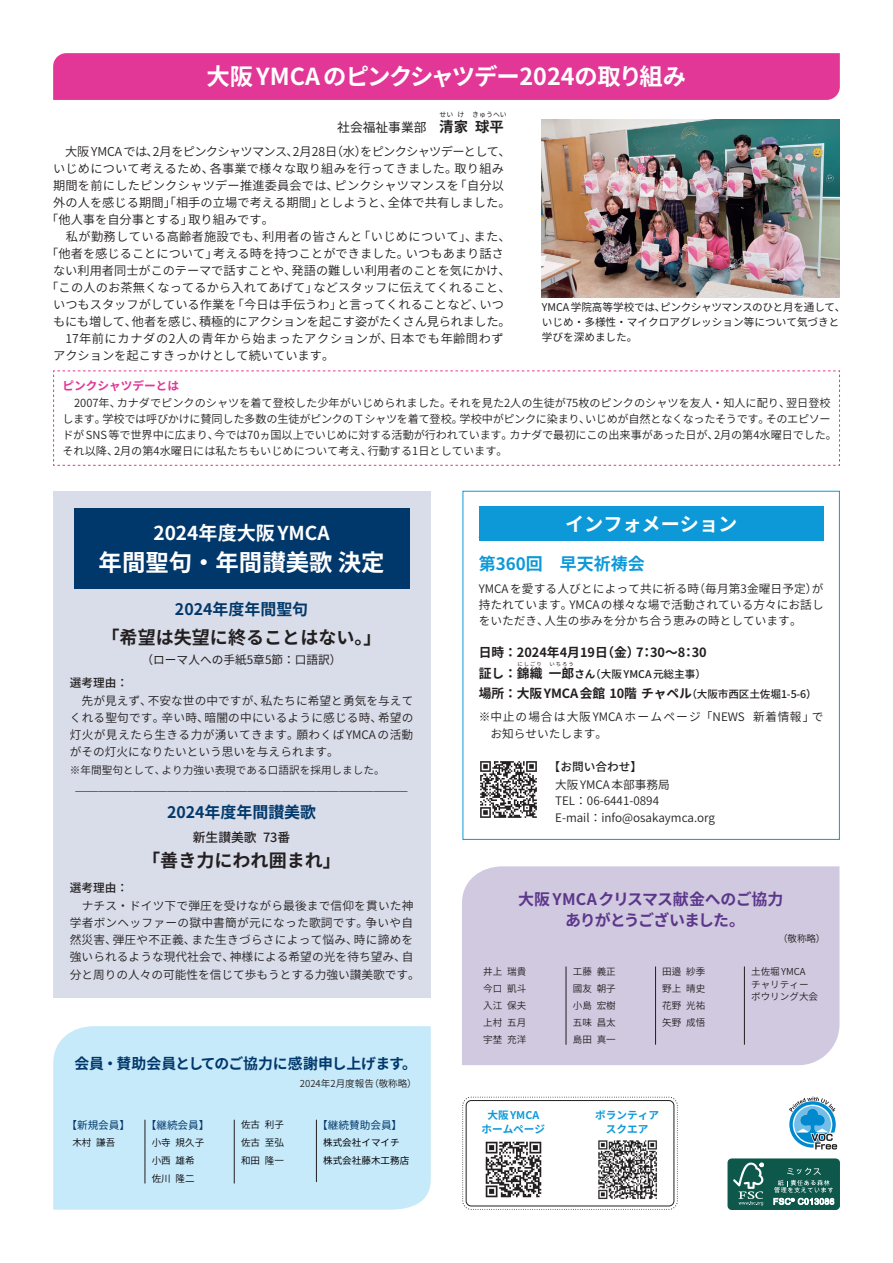
<style>
.page{position:relative;width:893px;height:1263px;background:#fff}
.page>*{position:absolute;margin:0;border:0;box-sizing:border-box;transform-origin:0 0}
.t1{font:700 23.4px "Source Han Sans JP";color:#fff}
.t2{font:700 19.2px "Source Han Sans JP";color:#fff}
.t3{font:700 18px "Source Han Sans JP";color:#231f20}
.t4{font:700 16.95px "Source Han Sans JP";color:#0d99d8}
.t5{font:700 15.9px/21.3px "Source Han Sans JP";letter-spacing:-.04em;color:#5b378a;text-align:center}
.t6{font:700 15.9px "Source Han Sans JP";color:#01386b}
.t7{font:700 14.85px "Source Han Sans JP";letter-spacing:-.015em;color:#01386b}
.t8{font:700 14.4px "Source Han Sans JP";color:#231f20}
.t9{font:700 12.75px/20.2px "Source Han Sans JP";color:#231f20}
.t10{font:12.75px "Source Han Sans JP";color:#231f20}
.t11{font:500 12.75px "Source Han Sans JP";color:#231f20}
.t12{font:12.15px "Source Han Sans JP";color:#231f20}
.t13{font:12.15px "Source Han Sans JP";letter-spacing:-.055em;color:#231f20}
.t14{font:12.15px "Source Han Sans JP";letter-spacing:-.025em;color:#231f20}
.t15{font:12.15px "Source Han Sans JP";letter-spacing:.035em;color:#231f20}
.t16{font:12.15px "Source Han Sans JP";letter-spacing:.02em;color:#231f20}
.t17{font:12.15px "Source Han Sans JP";letter-spacing:.055em;color:#231f20}
.t18{font:11.7px/17.2px "Source Han Sans JP";letter-spacing:.005em;color:#231f20;text-align:justify}
.t19{font:11.7px/16.8px "Source Han Sans JP";letter-spacing:.055em;color:#231f20}
.t20{font:300 11.7px "Ryumin Pr 6 N";color:#01386b}
.t21{font:500 11.7px "Source Han Sans JP";color:#231f20}
.t22{font:11.7px "Source Han Sans JP";color:#231f20}
.t23{font:700 11.7px "Source Han Sans JP";color:#e23796}
.t24{font:11.1px/15.9px "Source Han Sans JP";color:#231f20}
.t25{font:10.65px/14.9px "Source Han Sans JP";color:#231f20}
.t26{font:10.65px "Source Han Sans JP";color:#231f20}
.t27{font:700 10.65px/13.8px "Source Han Sans JP";color:#0d99d8;text-align:center}
.t28{font:10.65px "Source Han Sans JP";color:#01386b}
.t29{font:500 10.65px "Source Han Sans JP";color:#231f20}
.t30{font:9.6px/17px "Source Han Sans JP";color:#231f20;text-align:justify}
.t31{font:9.6px/18px "Source Han Sans JP";color:#030105}
.t32{font:9.6px/18px "Source Han Sans JP";color:#030105}
.t33{font:6.9px "Source Han Sans JP";color:#231f20}
.t34{font:5.25px "Source Han Sans JP";letter-spacing:.2em;color:#231f20}
.s1{font-weight:700;font-size:14.4px}
.s2{font-weight:700;font-size:12.75px}
.s3{font-weight:700}
.s4{font-weight:500;font-size:10.65px}
</style>
<div class="page">
<svg style="left:462px;top:1096px;width:216px;height:114px"></svg>
<div style="left:466px;top:1100px;width:208px;height:106px;border:1px solid #231f20;border-radius:5px"></div>
<svg style="left:789px;top:1096px;width:48px;height:53px"></svg>
<div style="left:728px;top:1159px;width:111px;height:50px;background:#0d584b;border-radius:4px"></div>
<div style="left:728px;top:1158px;width:112px;height:52px;border:1px solid #0d584b;border-radius:4px"></div>
<svg style="left:733px;top:1162px;width:31px;height:43px"></svg>
<svg style="left:773px;top:1168px;width:61px;height:37px"></svg>
<div style="left:53px;top:1026px;width:378px;height:184px;background:#c7eafa"></div>
<hr style="left:479px;top:537px;width:345px;height:1px;background:#0d99d8">
<div style="left:479px;top:507px;width:344px;height:34px;background:#0d99d8"></div>
<div style="left:462px;top:491px;width:378px;height:349px;border:1px solid #0d99d8"></div>
<img style="left:480px;top:761px;width:57px;height:57px">
<div style="left:53px;top:53px;width:787px;height:47px;background:#e23796"></div>
<svg style="left:53px;top:370px;width:787px;height:96px"></svg>
<img style="left:542px;top:120px;width:297px;height:177px">
<div style="left:53px;top:491px;width:377px;height:507px;background:#d9dde9"></div>
<div style="left:74px;top:508px;width:336px;height:81px;background:#01386b"></div>
<hr style="left:145px;top:1120px;width:1px;height:63px;background:#231f20">
<hr style="left:234px;top:1120px;width:1px;height:63px;background:#231f20">
<hr style="left:316px;top:1120px;width:1px;height:62px;background:#231f20">
<div style="left:462px;top:866px;width:377px;height:199px;background:#d1c9e0"></div>
<hr style="left:566px;top:966px;width:1px;height:79px;background:#231f20">
<hr style="left:655px;top:966px;width:1px;height:79px;background:#231f20">
<hr style="left:744px;top:966px;width:1px;height:79px;background:#231f20">
<h1 class="t1" style="left:207px;top:64px;width:481px">大阪 YMCA のピンクシャツデー2024の取り組み</h1>
<p class="t10" style="left:324px;top:120px;width:131px">　社会福祉事業部　<span class="s1">清</span></p>
<p class="t33" style="left:472px;top:111px;width:36px">きゅうへい</p>
<p class="t13" style="left:53px;top:145px;width:459px">　大阪 YMCAでは、2月をピンクシャツマンス、2月28日（水）をピンクシャツデーとして、</p>
<p class="t12" style="left:53px;top:162px;width:452px">いじめについて考えるため、各事業で様々な取り組みを行ってきました。取り組み</p>
<p class="t16" style="left:53px;top:179px;width:452px">期間を前にしたピンクシャツデー推進委員会では、ピンクシャツマンスを「自分以</p>
<p class="t12" style="left:53px;top:196px;width:459px">外の人を感じる期間」「相手の立場で考える期間」としようと、全体で共有しました。</p>
<p class="t12" style="left:46px;top:213px;width:229px">「他人事を自分事とする」取り組みです。</p>
<p class="t15" style="left:53px;top:230px;width:459px">　私が勤務している高齢者施設でも、利用者の皆さんと「いじめについて」、また、</p>
<p class="t12" style="left:46px;top:247px;width:459px">「他者を感じることについて」考える時を持つことができました。いつもあまり話さ</p>
<p class="t12" style="left:53px;top:264px;width:459px">ない利用者同士がこのテーマで話すことや、発語の難しい利用者のことを気にかけ、</p>
<p class="t12" style="left:46px;top:281px;width:466px">「この人のお茶無くなってるから入れてあげて」などスタッフに伝えてくれること、</p>
<p class="t12" style="left:53px;top:298px;width:452px">いつもスタッフがしている作業を「今日は手伝うわ」と言ってくれることなど、いつ</p>
<p class="t14" style="left:53px;top:315px;width:459px">もにも増して、他者を感じ、積極的にアクションを起こす姿がたくさん見られました。</p>
<p class="t17" style="left:53px;top:332px;width:452px">　17年前にカナダの2人の青年から始まったアクションが、日本でも年齢問わず</p>
<p class="t12" style="left:53px;top:349px;width:283px">アクションを起こすきっかけとして続いています。</p>
<p class="t23" style="left:62px;top:379px;width:118px">ピンクシャツデーとは</p>
<p class="t24" style="left:62px;top:395px;width:776px;text-indent:12px">2007年、カナダでピンクのシャツを着て登校した少年がいじめられました。それを見た2人の生徒が75枚のピンクのシャツを友人・知人に配り、翌日登校します。学校では呼びかけに賛同した多数の生徒がピンクのＴシャツを着て登校。学校中がピンクに染まり、いじめが自然となくなったそうです。そのエピソードが SNS 等で世界中に広まり、今では70ヵ国以上でいじめに対する活動が行われています。カナダで最初にこの出来事があった日が、2月の第4水曜日でした。それ以降、2月の第4水曜日には私たちもいじめについて考え、行動する1日としています。</p>
<p class="t33" style="left:457px;top:111px;width:8px">け</p>
<p class="t33" style="left:439px;top:111px;width:16px">せい</p>
<p class="t8" style="left:475px;top:119px;width:30px">球平</p>
<p class="t8" style="left:454px;top:119px;width:16px">家</p>
<p class="t25" style="left:542px;top:300px;width:305px">YMCA 学院高等学校では、ピンクシャツマンスのひと月を通して、いじめ・多様性・マイクロアグレッション等について気づきと学びを深めました。</p>
<h2 class="t2" style="left:153px;top:522px;width:178px">2024年度大阪 YMCA</h2>
<h1 class="t1" style="left:99px;top:549px;width:287px">年間聖句・年間讃美歌 決定</h1>
<h3 class="t6" style="left:175px;top:600px;width:135px">2024年度年間聖句</h3>
<h3 class="t3" style="left:102px;top:627px;width:282px">「希望は失望に終ることはない。」</h3>
<p class="t22" style="left:142px;top:653px;width:202px">（ローマ人への手紙5章5節：口語訳）</p>
<p class="t21" style="left:70px;top:676px;width:60px">選考理由：</p>
<p class="t18" style="left:70px;top:692px;width:345px">　先が見えず、不安な世の中ですが、私たちに希望と勇気を与えてくれる聖句です。辛い時、暗闇の中にいるように感じる時、希望の灯火が見えたら生きる力が湧いてきます。願わくばYMCAの活動がその灯火になりたいという思いを与えられます。</p>
<p class="t26" style="left:70px;top:764px;width:316px">※年間聖句として、より力強い表現である口語訳を採用しました。</p>
<p class="t20" style="left:75px;top:783px;width:334px">―――――――――――――――――――――――――――――</p>
<h3 class="t6" style="left:167px;top:803px;width:151px">2024年度年間讃美歌</h3>
<p class="t11" style="left:193px;top:830px;width:99px">新生讃美歌 73番</p>
<h3 class="t3" style="left:142px;top:850px;width:200px">「善き力にわれ囲まれ」</h3>
<p class="t21" style="left:70px;top:881px;width:60px">選考理由：</p>
<p class="t18" style="left:70px;top:897px;width:352px;text-align:left">　ナチス・ドイツ下で弾圧を受けながら最後まで信仰を貫いた神学者ボンヘッファーの獄中書簡が元になった歌詞です。争いや自然災害、弾圧や不正義、また生きづらさによって悩み、時に諦めを強いられるような現代社会で、神様による希望の光を待ち望み、自分と周りの人々の可能性を信じて歩もうとする力強い讃美歌です。</p>
<p class="t7" style="left:74px;top:1055px;width:344px">会員・賛助会員としてのご協力に感謝申し上げます。</p>
<p class="t30" style="left:300px;top:1075px;width:118px">2024年2月度報告（敬称略）</p>
<p class="t28" style="left:66px;top:1119px;width:65px">【新規会員】</p>
<p class="t31" style="left:72px;top:1134px;width:45px">木村 謙吾</p>
<p class="t28" style="left:317px;top:1119px;width:87px">【継続賛助会員】</p>
<p class="t32" style="left:323px;top:1134px;width:88px">株式会社イマイチ株式会社藤木工務店</p>
<p class="t28" style="left:146px;top:1119px;width:65px">【継続会員】</p>
<p class="t31" style="left:152px;top:1134px;width:54px">小寺 規久子小西 雄希佐川 隆二</p>
<p class="t31" style="left:241px;top:1116px;width:45px;text-align:justify">佐古 利子佐古 至弘和田 隆一</p>
<h2 class="t2" style="left:565px;top:513px;width:174px">インフォメーション</h2>
<h3 class="t4" style="left:479px;top:554px;width:168px">第360回　早天祈祷会</h3>
<p class="t18" style="left:479px;top:581px;width:347px;line-height:15.9px">YMCA を愛する人びとによって共に祈る時（毎月第3金曜日予定）が持たれています。YMCA の様々な場で活動されている方々にお話しをいただき、人生の歩みを分かち合う恵みの時としています。</p>
<p class="t9" style="left:479px;top:643px;width:230px">日時：2024年4月19日（金）7：30～8：30証し：錦織一</p>
<p class="t34" style="left:517px;top:661px;width:26px">にしごり</p>
<p class="t34" style="left:549px;top:661px;width:26px">いちろう</p>
<p class="t29" style="left:562px;top:668px;width:146px"><span class="s2">郎</span><span class="s3">さん</span>（大阪 YMCA 元総主事）</p>
<p class="t9" style="left:479px;top:683px;width:340px">場所：大阪 YMCA 会館 10階チャペル<span class="s4">（大阪市西区土佐堀1-5-6）</span></p>
<p class="t19" style="left:490px;top:709px;width:335px;text-indent:-12px">※中止の場合は大阪 YMCA ホームページ「NEWS 新着情報」でお知らせいたします。</p>
<p class="t21" style="left:549px;top:760px;width:95px">【お問い合わせ】</p>
<p class="t18" style="left:555px;top:776px;width:161px;line-height:16.8px;text-align:left">大阪 YMCA 本部事務局<br>TEL：06-6441-0894<br>E-mail：info@osakaymca.org</p>
<h3 class="t5" style="left:518px;top:889px;width:267px">大阪 YMCAクリスマス献金へのご協力ありがとうございました。</h3>
<p class="t30" style="left:483px;top:963px;width:45px">井上 瑞貴今口 凱斗入江 保夫上村 五月宇埜 充洋</p>
<p class="t30" style="left:778px;top:930px;width:49px">（敬称略）</p>
<p class="t30" style="left:573px;top:963px;width:45px">工藤 義正國友 朝子小島 宏樹五味 昌太島田 真一</p>
<p class="t30" style="left:662px;top:963px;width:45px">田邉 紗季野上 晴史花野 光祐矢野 成悟</p>
<p class="t30" style="left:751px;top:965px;width:68px;line-height:12.8px;text-align:left">土佐堀 YMCA<br>チャリティーボウリング大会</p>
<p class="t27" style="left:481px;top:1108px;width:65px">大阪 YMCAホームページ</p>
<p class="t27" style="left:595px;top:1108px;width:65px">ボランティアスクエア</p>
</div>
